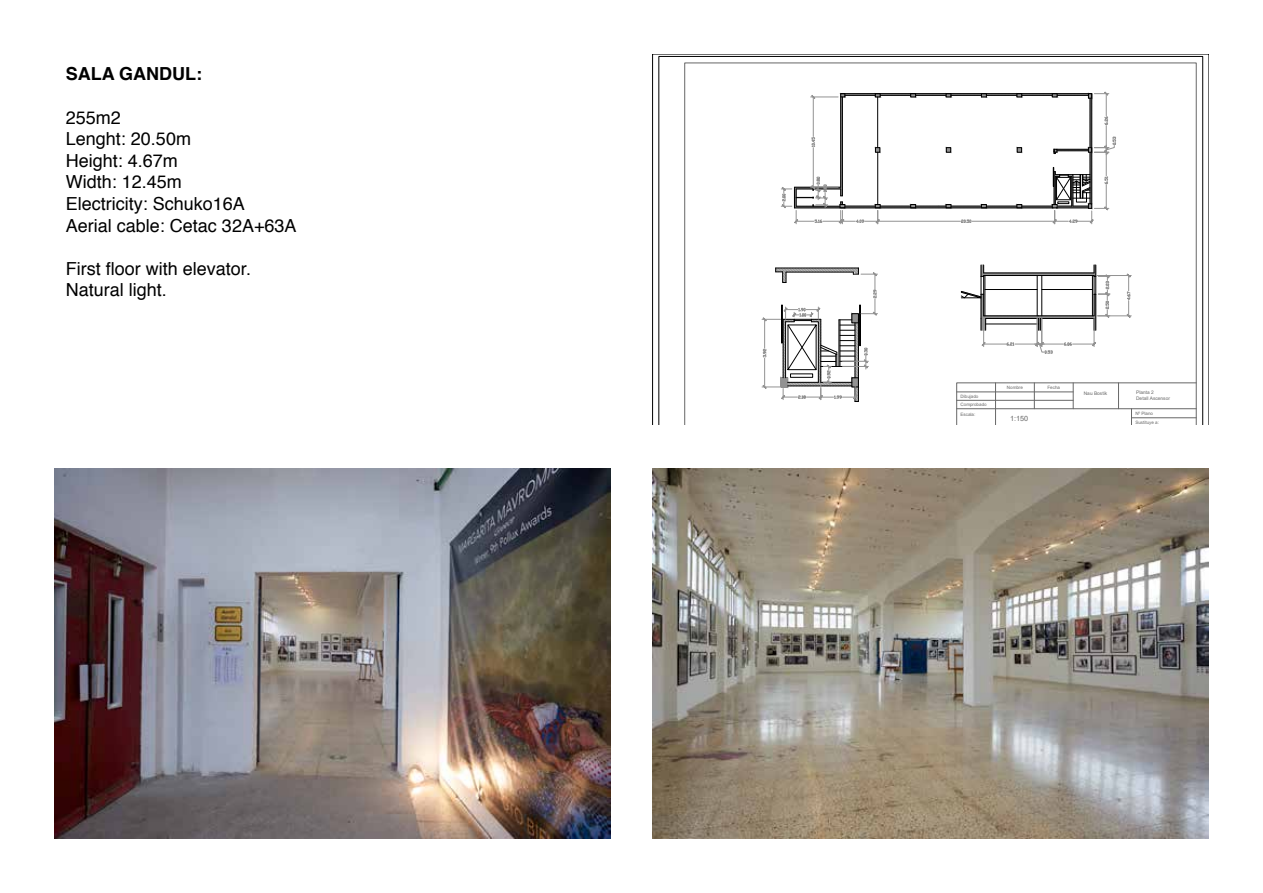
<style>
.page{position:relative;width:1263px;height:893px;background:#fff}
.page>*{position:absolute;margin:0;border:0;box-sizing:border-box;transform-origin:0 0}
.t1{font:18px/21.6px "Helvetica";color:#000}
.t2{font:700 18px "Helvetica";color:#000}
.t3{font:7.2px "Arial";color:#676767}
.t4{font:4.8px/5.7px "Arial";color:#676767}
.t5{font:4.5px/9.8px "Arial";color:#676767}
</style>
<div class="page">
<img style="left:652px;top:469px;width:557px;height:370px">
<img style="left:54px;top:469px;width:556px;height:370px">
<svg style="left:652px;top:54px;width:557px;height:370px"></svg>
<p class="t2" style="left:66px;top:60px;width:138px">SALA GANDUL:</p>
<p class="t1" style="left:66px;top:107px;width:232px">255m2<br>Lenght: 20.50m<br>Height: 4.67m<br>Width: 12.45m<br>Electricity: Schuko16A<br>Aerial cable: Cetac 32A+63A</p>
<p class="t1" style="left:66px;top:258px;width:187px">First floor with elevator.<br>Natural light.</p>
<p class="t5" style="left:960px;top:391px;width:19px">Dibujado</p>
<p class="t5" style="left:1007px;top:382px;width:18px">Nombre</p>
<p class="t5" style="left:1047px;top:382px;width:14px">Fecha</p>
<p class="t4" style="left:1084px;top:391px;width:25px">Nau Bostik</p>
<p class="t4" style="left:1136px;top:389px;width:35px">Planta 2<br>Detall Ascensor</p>
<p class="t5" style="left:960px;top:400px;width:28px">Comprobado<br>Escala:</p>
<p class="t5" style="left:1135px;top:408px;width:19px">Nº Plano</p>
<p class="t3" style="left:1010px;top:413px;width:20px">1:150</p>
<p class="t5" style="left:1135px;top:417px;width:25px">Sustituye a:</p>
</div>
